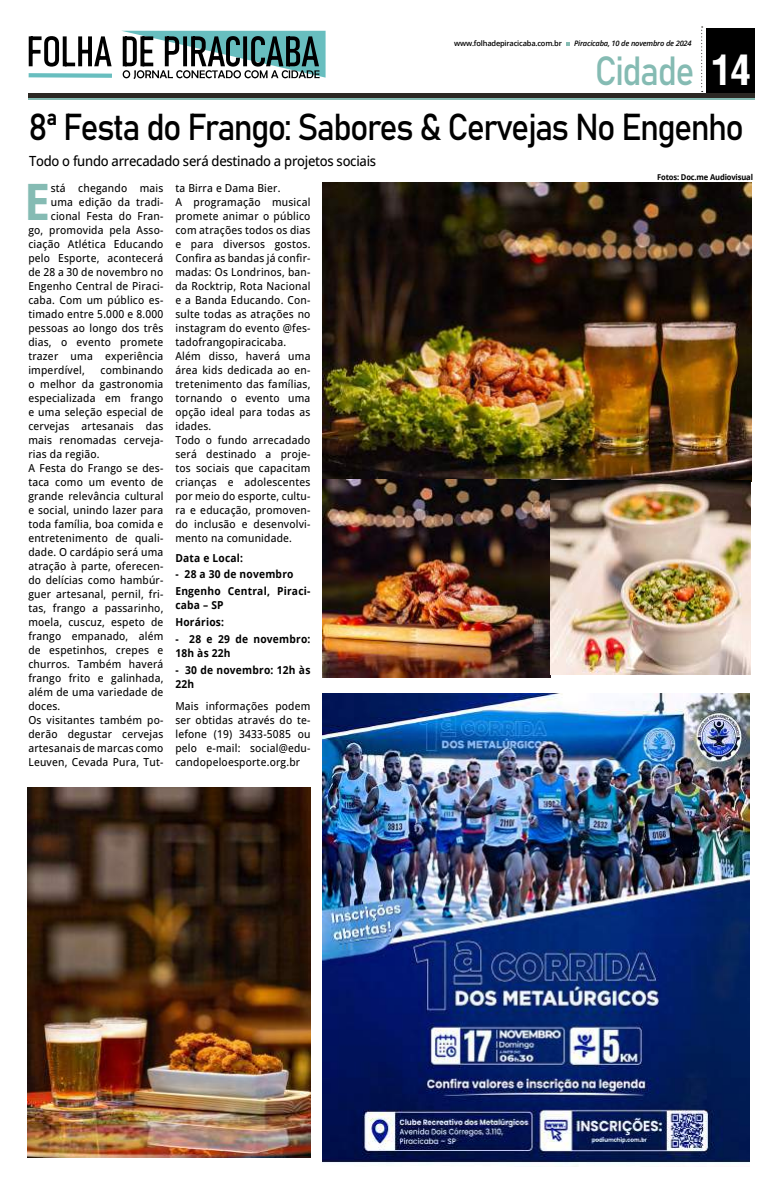
<style>
.page{position:relative;width:780px;height:1191px;background:#fff}
.page>*{position:absolute;margin:0;border:0;box-sizing:border-box;transform-origin:0 0}
.t1{font:700 50.2px "Open Sans";color:#85bbb3;scale:.93 1}
.t2{font:40.2px "Bahnschrift";letter-spacing:-.045em;color:#85bbb3;scale:.89 1}
.t3{font:37px "Bahnschrift";letter-spacing:-.05em;color:#000;scale:.92 1}
.t4{font:500 14px "Open Sans";letter-spacing:-.02em;color:#000;scale:.93 1}
.t5{font:500 11px/14px "Open Sans";letter-spacing:.02em;color:#000;scale:.93 1}
.t6{font:700 11px/16.8px "Open Sans";letter-spacing:.02em;color:#000;scale:.93 1}
.t7{font:700 8px "Open Sans";letter-spacing:-.02em;color:#000;scale:.95 1}
.t8{font:italic 600 7.5px "Open Sans";letter-spacing:-.025em;color:#000}
.t9{font:600 7.5px "Open Sans";letter-spacing:-.025em;color:#000}
.s1{font-family:"Arena Condensed";font-weight:700;font-size:40.6px;color:#fff}
</style>
<div class="page">
<div style="left:706px;top:28px;width:49px;height:65px;background:#000"></div>
<hr style="left:28px;top:97px;width:727px;height:3px;background:#85bbb3">
<div style="left:28px;top:93px;width:727px;height:5px;background:#2c2824"></div>
<svg style="left:701px;top:26px;width:1px;height:66px"></svg>
<svg style="left:566px;top:42px;width:3px;height:4px"></svg>
<svg style="left:28px;top:31px;width:297px;height:48px"></svg>
<img style="left:323px;top:183px;width:428px;height:298px">
<img style="left:323px;top:479px;width:227px;height:198px">
<img style="left:550px;top:480px;width:200px;height:194px">
<img style="left:28px;top:787px;width:283px;height:370px">
<img style="left:322px;top:693px;width:427px;height:473px">
<p class="t9" style="left:454px;top:38px;width:109px">www.folhadepiracicaba.com.br</p>
<p class="t8" style="left:574px;top:38px;width:119px">Piracicaba, 10 de novembro de 2024</p>
<h2 class="t2" style="left:594px;top:41px;width:177px">Cidade <span class="s1">14</span></h2>
<h3 class="t3" style="left:28px;top:99px;width:779px">8ª Festa do Frango: Sabores &amp; Cervejas No Engenho</h3>
<p class="t7" style="left:657px;top:171px;width:102px">Fotos: Doc.me Audiovisual</p>
<p class="t4" style="left:29px;top:151px;width:375px">Todo o fundo arrecadado será destinado a projetos sociais</p>
<h1 class="t1" style="left:24px;top:166px;width:30px">E</h1>
<p class="t5" style="left:51px;top:181px;width:123px">stá chegando mais</p>
<p class="t5" style="left:51px;top:195px;width:123px">uma edição da tradi-</p>
<p class="t5" style="left:51px;top:209px;width:123px">cional Festa do Fran-</p>
<p class="t5" style="left:28px;top:223px;width:147px">go, promovida pela Asso-</p>
<p class="t5" style="left:28px;top:237px;width:147px">ciação Atlética Educando</p>
<p class="t5" style="left:28px;top:251px;width:147px">pelo Esporte, acontecerá</p>
<p class="t5" style="left:28px;top:265px;width:147px">de 28 a 30 de novembro no</p>
<p class="t5" style="left:28px;top:279px;width:147px">Engenho Central de Piraci-</p>
<p class="t5" style="left:28px;top:293px;width:147px">caba. Com um público es-</p>
<p class="t5" style="left:28px;top:307px;width:147px">timado entre 5.000 e 8.000</p>
<p class="t5" style="left:28px;top:321px;width:147px">pessoas ao longo dos três</p>
<p class="t5" style="left:28px;top:335px;width:147px">dias, o evento promete</p>
<p class="t5" style="left:28px;top:349px;width:147px">trazer uma experiência</p>
<p class="t5" style="left:28px;top:363px;width:62px">imperdível,</p>
<p class="t5" style="left:28px;top:363px;width:147px;text-indent:72px">combinando o melhor da gastronomia especializada em frango e uma seleção especial de cervejas artesanais das mais renomadas cerveja&shy;rias da região.<br>A Festa do Frango se des&shy;taca como um evento de grande relevância cultural e social, unindo lazer para toda família, boa comida e entretenimento de quali&shy;dade. O cardápio será uma atração à parte, oferecen&shy;do delícias como hambúr&shy;guer artesanal, pernil, fri&shy;tas, frango a passarinho, moela, cuscuz, espeto de frango empanado, além de espetinhos, crepes e churros. Também haverá frango frito e galinhada, além de uma variedade de doces.<br>Os visitantes também po&shy;derão degustar cervejas artesanais de marcas como<br>Leuven, Cevada Pura, Tut-</p>
<p class="t5" style="left:175px;top:181px;width:147px">ta Birra e Dama Bier.<br>A programação musical promete animar o público com atrações todos os dias e para diversos gostos.<br>Confira as bandas já confir&shy;madas: Os Londrinos, ban&shy;da Rocktrip, Rota Nacional e a Banda Educando. Con&shy;sulte todas as atrações no instagram do evento @fes&shy;tadofrangopiracicaba.<br>Além disso, haverá uma área kids dedicada ao en&shy;tretenimento das famílias, tornando o evento uma opção ideal para todas as idades.<br>Todo o fundo arrecadado será destinado a proje&shy;tos sociais que capacitam crianças e adolescentes por meio do esporte, cultu&shy;ra e educação, promoven&shy;do inclusão e desenvolvi&shy;mento na comunidade.</p>
<p class="t6" style="left:175px;top:549px;width:74px">Data e Local:</p>
<p class="t6" style="left:175px;top:566px;width:147px">- 28 a 30 de novembro<br>Engenho Central, Piraci-</p>
<p class="t6" style="left:175px;top:596px;width:54px">caba – SP<br>Horários:</p>
<p class="t6" style="left:175px;top:631px;width:147px;line-height:14px">- 28 e 29 de novembro:<br>18h às 22h</p>
<p class="t6" style="left:175px;top:662px;width:147px;line-height:14px">- 30 de novembro: 12h às<br>22h</p>
<p class="t5" style="left:175px;top:699px;width:147px;text-align:justify">Mais informações podem ser obtidas através do te&shy;lefone (19) 3433-5085 ou pelo e-mail: social@edu&shy;candopeloesporte.org.br</p>
</div>
